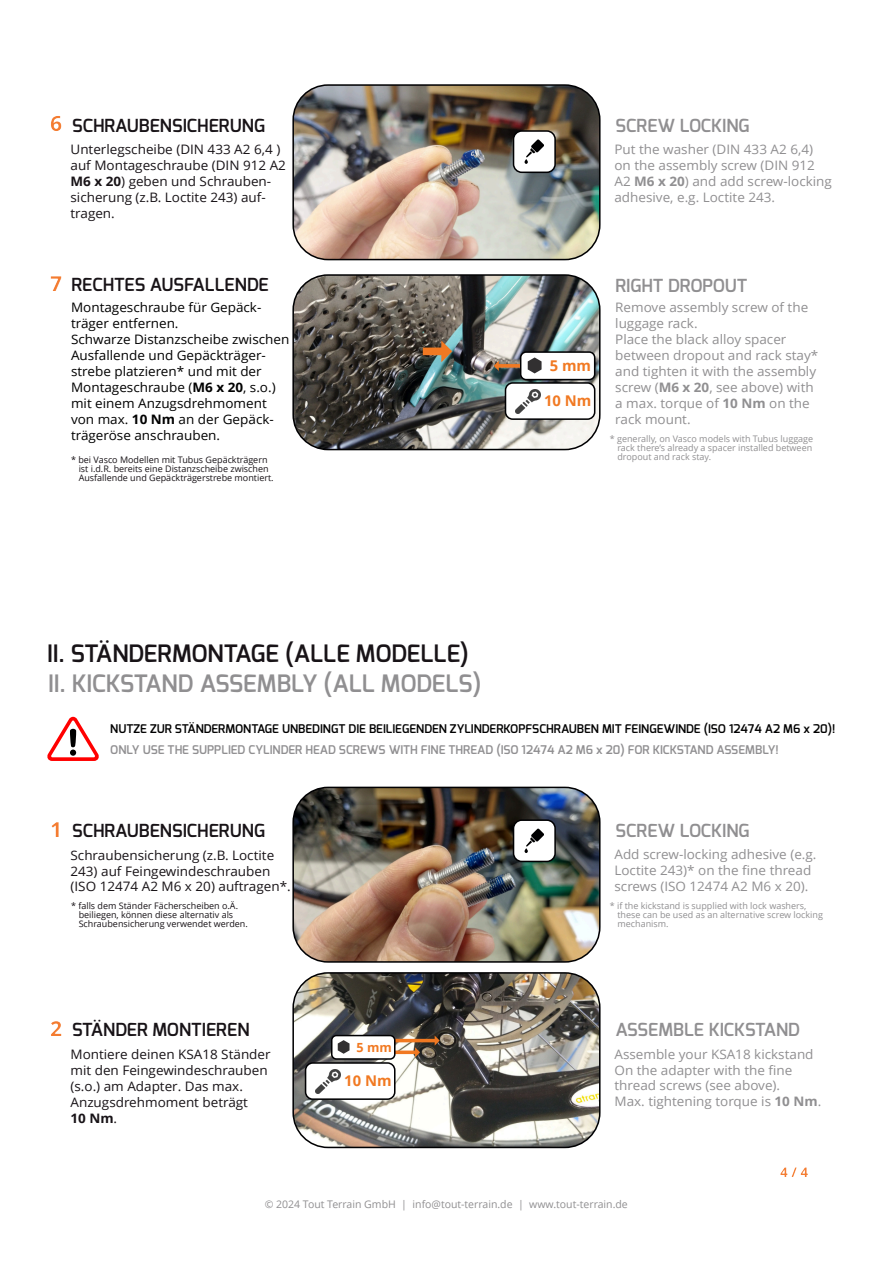
<style>
.page{position:relative;width:893px;height:1263px;background:#fff}
.page>*{position:absolute;margin:0;border:0;box-sizing:border-box;transform-origin:0 0}
.t1{font:600 24px "Exo";color:#908f91}
.t2{font:600 24px "Exo";color:#181317}
.t3{font:700 21px "Open Sans";color:#f47c31}
.t4{font:600 18px "Exo";color:#181317}
.t5{font:600 18px "Exo";color:#908f91}
.t6{font:700 14.85px "Open Sans";color:#f17922}
.t7{font:700 13.5px "Open Sans";color:#f47c31}
.t8{font:13.05px/15.9px "Open Sans";color:#908f91}
.t9{font:13.05px/15.9px "Open Sans";color:#181317}
.t10{font:13.05px/15.9px "Open Sans";color:#000001}
.t11{font:700 12.6px "Open Sans";color:#f17922}
.t12{font:600 12px "Exo";color:#000001}
.t13{font:600 12px "Exo";color:#908f91}
.t14{font:10.5px "Open Sans";color:#908f91}
.t15{font:9px/9px "Open Sans";color:#181317}
.t16{font:9px/9px "Open Sans";color:#908f91;text-align:justify}
.s1{font-weight:700}
</style>
<div class="page">
<img style="left:293px;top:275px;width:307px;height:174px;border-radius:35px">
<div style="left:292px;top:274px;width:309px;height:176px;border:2px solid #000002;border-radius:35px"></div>
<img style="left:293px;top:85px;width:307px;height:175px;border-radius:35px">
<div style="left:292px;top:84px;width:309px;height:176px;border:2px solid #000002;border-radius:35px"></div>
<div style="left:513px;top:130px;width:43px;height:43px;background:#fff;border:2px solid #000002;border-radius:8px"></div>
<svg style="left:525px;top:139px;width:19px;height:25px"></svg>
<div style="left:520px;top:351px;width:75px;height:29px;background:#fff;border:2px solid #000002;border-radius:6px"></div>
<svg style="left:528px;top:357px;width:14px;height:16px"></svg>
<svg style="left:494px;top:361px;width:26px;height:10px"></svg>
<svg style="left:423px;top:340px;width:29px;height:22px"></svg>
<div style="left:505px;top:382px;width:90px;height:38px;background:#fff;border:2px solid #000002;border-radius:7px"></div>
<img style="left:516px;top:389px;width:24px;height:25px">
<img style="left:293px;top:787px;width:307px;height:175px;border-radius:35px">
<div style="left:292px;top:787px;width:309px;height:176px;border:2px solid #000002;border-radius:35px"></div>
<div style="left:513px;top:819px;width:43px;height:43px;background:#fff;border:2px solid #000002;border-radius:8px"></div>
<svg style="left:525px;top:828px;width:19px;height:25px"></svg>
<svg style="left:47px;top:717px;width:52px;height:44px"></svg>
<div style="left:70px;top:749px;width:6px;height:7px;background:#000;border-radius:50%"></div>
<img style="left:293px;top:973px;width:307px;height:174px;border-radius:35px">
<div style="left:292px;top:972px;width:309px;height:176px;border:2px solid #000002;border-radius:35px"></div>
<div style="left:305px;top:1062px;width:90px;height:38px;background:#fff;border:2px solid #000002;border-radius:7px"></div>
<img style="left:316px;top:1069px;width:24px;height:25px">
<svg style="left:395px;top:1035px;width:45px;height:22px"></svg>
<div style="left:331px;top:1035px;width:64px;height:25px;background:#fff;border:2px solid #000002;border-radius:5px"></div>
<svg style="left:338px;top:1040px;width:11px;height:14px"></svg>
<h2 class="t3" style="left:50px;top:115px;width:13px">6</h2>
<h3 class="t4" style="left:72px;top:114px;width:195px">SCHRAUBENSICHERUNG</h3>
<p class="t9" style="left:70px;top:143px;width:217px">Unterlegscheibe (DIN 433 A2 6,4 ) auf Montageschraube (DIN 912 A2<br><span class="s1">M6 x 20</span>) geben und Schrauben&shy;sicherung (z.B. Loctite 243) auf&shy;tragen.</p>
<h3 class="t5" style="left:616px;top:114px;width:136px">SCREW LOCKING</h3>
<p class="t8" style="left:614px;top:143px;width:219px">Put the washer (DIN 433 A2 6,4) on the assembly screw (DIN 912<br>A2 <span class="s1">M6 x 20</span>) and add screw-locking adhesive, e.g. Loctite 243.</p>
<h2 class="t3" style="left:50px;top:275px;width:13px">7</h2>
<h3 class="t4" style="left:71px;top:273px;width:199px">RECHTES AUSFALLENDE</h3>
<h3 class="t5" style="left:615px;top:274px;width:134px">RIGHT DROPOUT</h3>
<p class="t10" style="left:71px;top:301px;width:220px">Montageschraube für Gepäck&shy;träger entfernen.<br>Schwarze Distanzscheibe zwischen<br>Ausfallende und Gepäckträger&shy;strebe platzieren* und mit der<br>Montageschraube (<span class="s1">M6 x 20</span>, s.o.) mit einem Anzugsdrehmoment von max. <span class="s1">10 Nm</span> an der Gepäck&shy;trägeröse anschrauben.</p>
<p class="t15" style="left:79px;top:456px;width:196px;text-indent:-8px">* bei Vasco Modellen mit Tubus Gepäckträgern ist i.d.R. bereits eine Distanzscheibe zwischen<br>Ausfallende und Gepäckträgerstrebe montiert.</p>
<p class="t6" style="left:550px;top:359px;width:43px">5 mm</p>
<p class="t6" style="left:544px;top:395px;width:49px">10 Nm</p>
<p class="t8" style="left:615px;top:301px;width:205px">Remove assembly screw of the luggage rack.<br>Place the black alloy spacer between dropout and rack stay* and tighten it with the assembly screw (<span class="s1">M6 x 20</span>, see above) with a max. torque of <span class="s1">10 Nm</span> on the rack mount.</p>
<p class="t16" style="left:617px;top:435px;width:197px;text-indent:-8px">* generally, on Vasco models with Tubus luggage rack there’s already a spacer installed between dropout and rack stay.</p>
<h1 class="t2" style="left:47px;top:637px;width:423px">II. STÄNDERMONTAGE (ALLE MODELLE)</h1>
<h1 class="t1" style="left:48px;top:668px;width:435px">II. KICKSTAND ASSEMBLY (ALL MODELS)</h1>
<p class="t12" style="left:110px;top:720px;width:727px">NUTZE ZUR STÄNDERMONTAGE UNBEDINGT DIE BEILIEGENDEN ZYLINDERKOPFSCHRAUBEN MIT FEINGEWINDE (ISO 12474 A2 M6 x 20)!</p>
<p class="t13" style="left:110px;top:742px;width:670px">ONLY USE THE SUPPLIED CYLINDER HEAD SCREWS WITH FINE THREAD (ISO 12474 A2 M6 x 20) FOR KICKSTAND ASSEMBLY!</p>
<h2 class="t3" style="left:50px;top:821px;width:13px">1</h2>
<h3 class="t4" style="left:72px;top:819px;width:195px">SCHRAUBENSICHERUNG</h3>
<p class="t9" style="left:70px;top:848px;width:222px">Schraubensicherung (z.B. Loctite<br>243) auf Feingewindeschrauben (ISO 12474 A2 M6 x 20) auftragen*.</p>
<p class="t15" style="left:79px;top:902px;width:171px;text-indent:-8px">* falls dem Ständer Fächerscheiben o.Ä. beiliegen, können diese alternativ als<br>Schraubensicherung verwendet werden.</p>
<h3 class="t5" style="left:616px;top:819px;width:136px">SCREW LOCKING</h3>
<p class="t8" style="left:614px;top:848px;width:204px">Add screw-locking adhesive (e.g.<br>Loctite 243)* on the fine thread screws (ISO 12474 A2 M6 x 20).</p>
<p class="t16" style="left:617px;top:902px;width:207px;text-align:left;text-indent:-8px">* if the kickstand is supplied with lock washers, these can be used as an alternative screw locking mechanism.</p>
<h2 class="t3" style="left:50px;top:1020px;width:13px">2</h2>
<h3 class="t4" style="left:72px;top:1018px;width:179px">STÄNDER MONTIEREN</h3>
<p class="t9" style="left:70px;top:1047px;width:202px">Montiere deinen KSA18 Ständer mit den Feingewindeschrauben (s.o.) am Adapter. Das max.<br>Anzugsdrehmoment beträgt<br><span class="s1">10 Nm</span>.</p>
<p class="t11" style="left:356px;top:1042px;width:37px">5 mm</p>
<p class="t6" style="left:344px;top:1075px;width:49px">10 Nm</p>
<h3 class="t5" style="left:616px;top:1018px;width:186px">ASSEMBLE KICKSTAND</h3>
<p class="t8" style="left:614px;top:1047px;width:208px">Assemble your KSA18 kickstand<br>On the adapter with the fine thread screws (see above).<br>Max. tightening torque is <span class="s1">10 Nm</span>.</p>
<p class="t14" style="left:265px;top:1200px;width:365px">© 2024 Tout Terrain GmbH | info@tout-terrain.de | www.tout-terrain.de</p>
<p class="t7" style="left:780px;top:1167px;width:30px">4 / 4</p>
</div>
